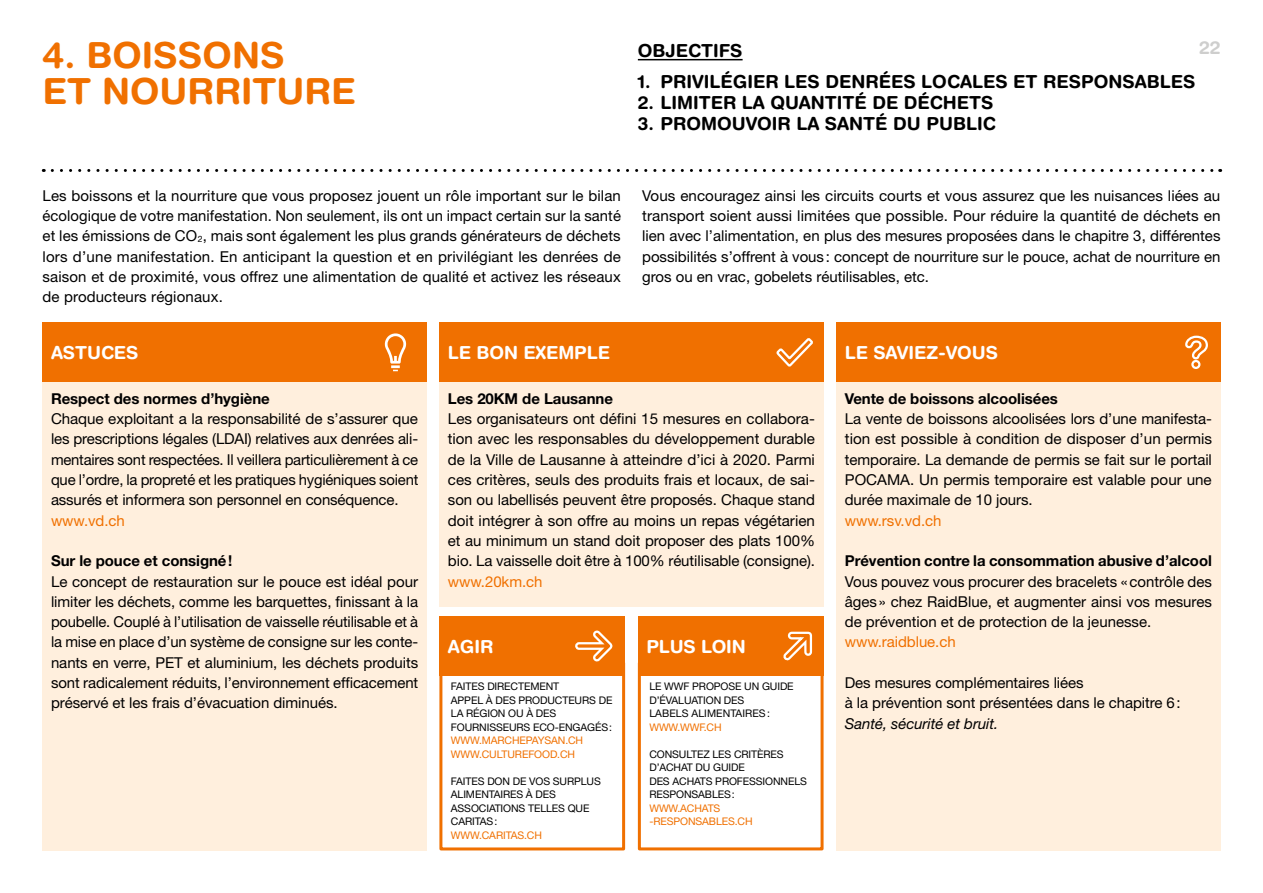
<style>
.page{position:relative;width:1263px;height:893px;background:#fff}
.page>*{position:absolute;margin:0;border:0;box-sizing:border-box;transform-origin:0 0}
.t1{font:700 36px/36px "Helvetica Rounded";color:#f07000}
.t2{font:700 18px "Helvetica Rounded";color:#000}
.t3{font:700 18px "Helvetica Rounded";letter-spacing:-.005em;color:#fff}
.t4{font:700 18px "Helvetica Rounded";color:#cececd}
.t5{font:15px/20.2px "Helvetica Neue";letter-spacing:-.005em;color:#000;text-align:justify}
.t6{font:700 15px "Helvetica Neue";letter-spacing:-.005em;color:#000}
.t7{font:15px "Helvetica Neue";letter-spacing:-.005em;color:#f07000}
.t8{font:italic 15px "Helvetica Neue";letter-spacing:-.005em;color:#000}
.t9{font:10.5px/13.5px "Helvetica Neue";letter-spacing:-.01em;color:#000}
.t10{font:10.5px/13.5px "Helvetica Neue";letter-spacing:-.01em;color:#f07000}
.s1{font-size:8.7px}
</style>
<div class="page">
<svg style="left:52px;top:169px;width:1169px;height:3px"></svg>
<div style="left:439px;top:370px;width:384px;height:237px;background:#ffefdd"></div>
<div style="left:836px;top:370px;width:384px;height:480px;background:#ffefdd"></div>
<div style="left:43px;top:372px;width:384px;height:478px;background:#ffefdd"></div>
<div style="left:43px;top:323px;width:384px;height:59px;background:#f07000"></div>
<div style="left:439px;top:323px;width:384px;height:59px;background:#f07000"></div>
<div style="left:836px;top:323px;width:384px;height:59px;background:#f07000"></div>
<svg style="left:385px;top:333px;width:21px;height:38px"></svg>
<svg style="left:776px;top:338px;width:37px;height:29px"></svg>
<svg style="left:1185px;top:335px;width:23px;height:34px"></svg>
<hr style="left:638px;top:59px;width:105px;height:1px;background:#000">
<div style="left:638px;top:661px;width:185px;height:189px;border:3px solid #f07000"></div>
<div style="left:638px;top:616px;width:185px;height:60px;background:#f07000"></div>
<svg style="left:783px;top:631px;width:30px;height:30px"></svg>
<div style="left:439px;top:661px;width:186px;height:189px;border:3px solid #f07000"></div>
<div style="left:439px;top:616px;width:186px;height:60px;background:#f07000"></div>
<svg style="left:572px;top:630px;width:42px;height:221px"></svg>
<h1 class="t1" style="left:43px;top:37px;width:315px">4. BOISSONS<br>ET NOURRITURE</h1>
<p class="t4" style="left:1199px;top:37px;width:23px">22</p>
<p class="t2" style="left:638px;top:39px;width:106px">OBJECTIFS</p>
<p class="t2" style="left:638px;top:71px;width:559px">1. PRIVILÉGIER LES DENRÉES LOCALES ET RESPONSABLES</p>
<p class="t2" style="left:638px;top:91px;width:357px">2. LIMITER LA QUANTITÉ DE DÉCHETS</p>
<p class="t2" style="left:638px;top:112px;width:359px">3. PROMOUVOIR LA SANTÉ DU PUBLIC</p>
<p class="t5" style="left:43px;top:185px;width:580px">Les boissons et la nourriture que vous proposez jouent un rôle important sur le bilan écologique de votre manifestation. Non seulement, ils ont un impact certain sur la santé et les émissions de CO<span class="s1">2</span>, mais sont également les plus grands générateurs de déchets lors d’une manifestation. En anticipant la question et en privilégiant les denrées de saison et de proximité, vous offrez une alimentation de qualité et activez les réseaux de producteurs régionaux.</p>
<p class="t5" style="left:642px;top:185px;width:580px">Vous encouragez ainsi les circuits courts et vous assurez que les nuisances liées au transport soient aussi limitées que possible. Pour réduire la quantité de déchets en lien avec l’alimentation, en plus des mesures proposées dans le chapitre 3, différentes possibilités s’offrent à vous: concept de nourriture sur le pouce, achat de nourriture en gros ou en vrac, gobelets réutilisables, etc.</p>
<p class="t3" style="left:51px;top:342px;width:89px">ASTUCES</p>
<p class="t3" style="left:448px;top:342px;width:164px">LE BON EXEMPLE</p>
<p class="t3" style="left:845px;top:342px;width:155px">LE SAVIEZ-VOUS</p>
<p class="t6" style="left:51px;top:389px;width:220px">Respect des normes d’hygiène</p>
<p class="t5" style="left:51px;top:408px;width:369px">Chaque exploitant a la responsabilité de s’assurer que les prescriptions légales (LDAI) relatives aux denrées ali&shy;mentaires sont respectées. Il veillera particulièrement à ce que l’ordre, la propreté et les pratiques hygiéniques soient assurés et informera son personnel en conséquence.</p>
<p class="t7" style="left:51px;top:511px;width:75px">www.vd.ch</p>
<p class="t6" style="left:51px;top:552px;width:183px">Sur le pouce et consigné!</p>
<p class="t5" style="left:51px;top:571px;width:369px">Le concept de restauration sur le pouce est idéal pour limiter les déchets, comme les barquettes, finissant à la poubelle. Couplé à l’utilisation de vaisselle réutilisable et à la mise en place d’un système de consigne sur les conte&shy;nants en verre, PET et aluminium, les déchets produits sont radicalement réduits, l’environnement efficacement préservé et les frais d’évacuation diminués.</p>
<p class="t6" style="left:448px;top:389px;width:166px">Les 20KM de Lausanne</p>
<p class="t5" style="left:448px;top:408px;width:369px">Les organisateurs ont défini 15 mesures en collabora&shy;tion avec les responsables du développement durable de la Ville de Lausanne à atteindre d’ici à 2020. Parmi ces critères, seuls des produits frais et locaux, de sai&shy;son ou labellisés peuvent être proposés. Chaque stand doit intégrer à son offre au moins un repas végétarien et au minimum un stand doit proposer des plats 100% bio. La vaisselle doit être à 100% réutilisable (consigne).</p>
<p class="t7" style="left:448px;top:572px;width:96px">www.20km.ch</p>
<p class="t3" style="left:448px;top:636px;width:47px">AGIR</p>
<p class="t9" style="left:451px;top:680px;width:163px">FAITES DIRECTEMENT<br>APPEL À DES PRODUCTEURS DE<br>LA RÉGION OU À DES<br>FOURNISSEURS ECO-ENGAGÉS:</p>
<p class="t10" style="left:451px;top:734px;width:134px">WWW.MARCHEPAYSAN.CH<br>WWW.CULTUREFOOD.CH</p>
<p class="t9" style="left:451px;top:774px;width:151px">FAITES DON DE VOS SURPLUS<br>ALIMENTAIRES À DES<br>ASSOCIATIONS TELLES QUE<br>CARITAS:</p>
<p class="t10" style="left:451px;top:828px;width:92px">WWW.CARITAS.CH</p>
<p class="t3" style="left:646px;top:636px;width:101px">PLUS LOIN</p>
<p class="t9" style="left:649px;top:680px;width:146px">LE WWF PROPOSE UN GUIDE<br>D’ÉVALUATION DES<br>LABELS ALIMENTAIRES:</p>
<p class="t10" style="left:649px;top:720px;width:74px">WWW.WWF.CH</p>
<p class="t9" style="left:649px;top:747px;width:159px">CONSULTEZ LES CRITÈRES<br>D’ACHAT DU GUIDE<br>DES ACHATS PROFESSIONNELS<br>RESPONSABLES:</p>
<p class="t10" style="left:649px;top:801px;width:105px">WWW.ACHATS -RESPONSABLES.CH</p>
<p class="t6" style="left:845px;top:389px;width:215px">Vente de boissons alcoolisées</p>
<p class="t5" style="left:845px;top:408px;width:369px">La vente de boissons alcoolisées lors d’une manifesta&shy;tion est possible à condition de disposer d’un permis temporaire. La demande de permis se fait sur le portail POCAMA. Un permis temporaire est valable pour une durée maximale de 10 jours.</p>
<p class="t7" style="left:845px;top:511px;width:98px">www.rsv.vd.ch</p>
<p class="t6" style="left:845px;top:552px;width:369px">Prévention contre la consommation abusive d’alcool</p>
<p class="t5" style="left:845px;top:571px;width:369px">Vous pouvez vous procurer des bracelets «contrôle des âges » chez RaidBlue, et augmenter ainsi vos mesures de prévention et de protection de la jeunesse.</p>
<p class="t7" style="left:845px;top:633px;width:112px">www.raidblue.ch</p>
<p class="t5" style="left:845px;top:672px;width:337px">Des mesures complémentaires liées<br>à la prévention sont présentées dans le chapitre 6:</p>
<p class="t8" style="left:845px;top:714px;width:155px">Santé, sécurité et bruit.</p>
</div>
